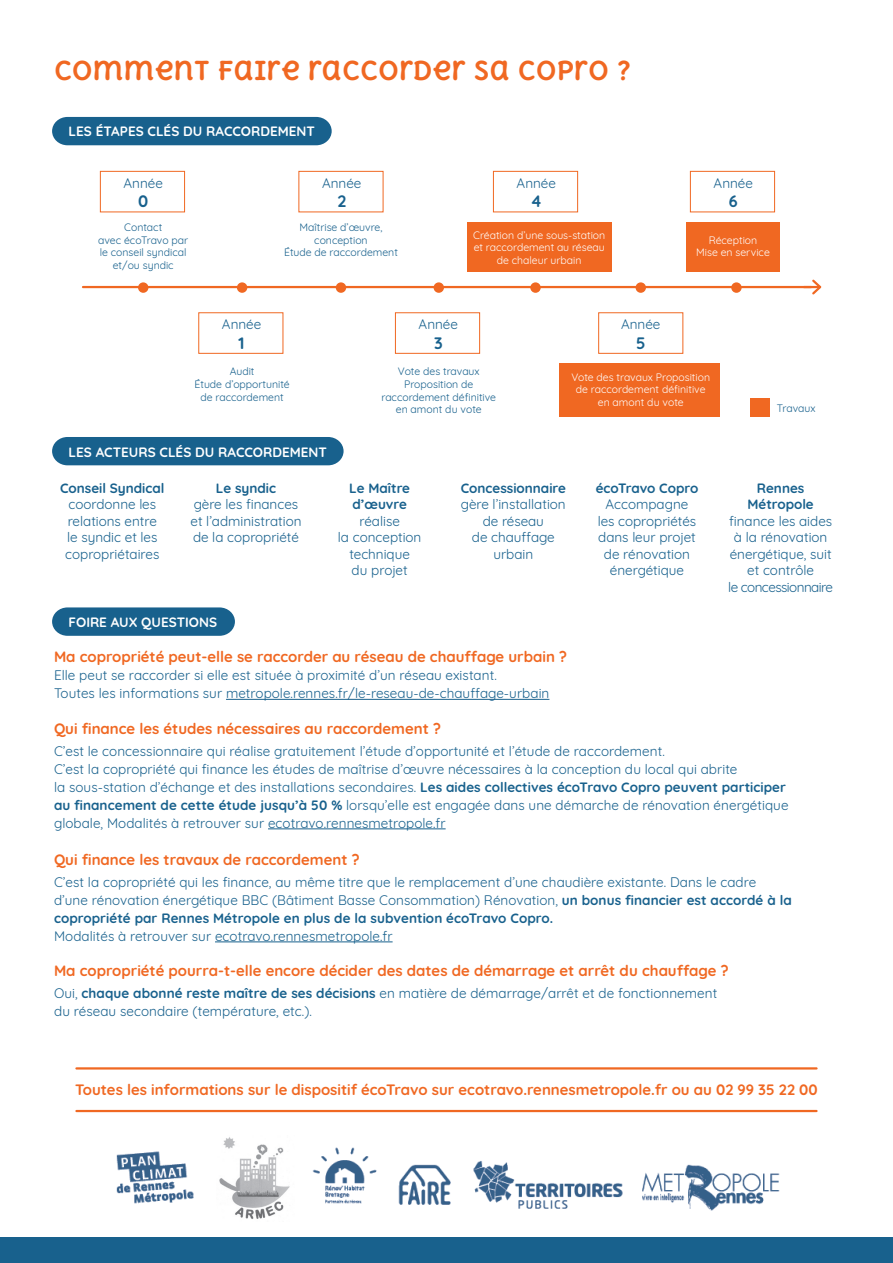
<style>
.page{position:relative;width:893px;height:1263px;background:#fff}
.page>*{position:absolute;margin:0;border:0;box-sizing:border-box;transform-origin:0 0}
.t1{font:700 25.5px "Delius Unicase";color:#f06822}
.t2{font:700 16.5px "Quicksand";color:#18618d}
.t3{font:700 15px "Quicksand";color:#f06822}
.t4{font:13.5px/16.5px "Quicksand";letter-spacing:.005em;color:#18618d}
.t5{font:700 13.5px/16.2px "Quicksand";color:#18618d}
.t6{font:700 13.5px "Quicksand";color:#fff}
.t7{font:10.5px/12.6px "Quicksand";color:#18618d;text-align:center}
.t8{font:10.5px/12.6px "Quicksand";color:#fff;text-align:center}
.s1{font-weight:700}
</style>
<div class="page">
<svg style="left:52px;top:607px;width:183px;height:29px;background:#256a93"></svg>
<div style="left:52px;top:117px;width:280px;height:28px;background:#18618d"></div>
<img style="left:116px;top:1151px;width:78px;height:53px">
<div style="left:0;top:1237px;width:893px;height:26px;background:#18618d"></div>
<img style="left:219px;top:1137px;width:71px;height:82px">
<img style="left:312px;top:1147px;width:468px;height:64px">
<hr style="left:226px;top:699px;width:323px;height:1px;background:#18618d">
<hr style="left:268px;top:828px;width:178px;height:1px;background:#18618d">
<hr style="left:215px;top:941px;width:178px;height:1px;background:#18618d">
<hr style="left:76px;top:1067px;width:740px;height:2px;background:#f06822">
<hr style="left:76px;top:1110px;width:740px;height:2px;background:#f06822">
<div style="left:560px;top:363px;width:160px;height:54px;background:#f06822"></div>
<div style="left:467px;top:222px;width:145px;height:50px;background:#f06822"></div>
<hr style="left:83px;top:286px;width:728px;height:2px;background:#f06822">
<svg style="left:804px;top:279px;width:18px;height:16px"></svg>
<div style="left:139px;top:283px;width:8px;height:9px;background:#f06822;border-radius:50%"></div>
<div style="left:138px;top:282px;width:10px;height:11px;border:2px solid #f06822;border-radius:50%"></div>
<div style="left:238px;top:283px;width:8px;height:9px;background:#f06822;border-radius:50%"></div>
<div style="left:237px;top:282px;width:10px;height:11px;border:2px solid #f06822;border-radius:50%"></div>
<div style="left:337px;top:283px;width:8px;height:9px;background:#f06822;border-radius:50%"></div>
<div style="left:336px;top:282px;width:10px;height:11px;border:2px solid #f06822;border-radius:50%"></div>
<div style="left:435px;top:283px;width:8px;height:9px;background:#f06822;border-radius:50%"></div>
<div style="left:434px;top:282px;width:10px;height:11px;border:2px solid #f06822;border-radius:50%"></div>
<div style="left:531px;top:283px;width:9px;height:9px;background:#f06822;border-radius:50%"></div>
<div style="left:530px;top:282px;width:11px;height:11px;border:2px solid #f06822;border-radius:50%"></div>
<div style="left:637px;top:283px;width:8px;height:9px;background:#f06822;border-radius:50%"></div>
<div style="left:636px;top:282px;width:10px;height:11px;border:2px solid #f06822;border-radius:50%"></div>
<div style="left:100px;top:171px;width:85px;height:41px;border:1px solid #f06822"></div>
<div style="left:198px;top:312px;width:85px;height:42px;border:1px solid #f06822"></div>
<div style="left:298px;top:171px;width:86px;height:41px;border:1px solid #f06822"></div>
<div style="left:395px;top:312px;width:85px;height:42px;border:1px solid #f06822"></div>
<div style="left:493px;top:171px;width:85px;height:41px;border:1px solid #f06822"></div>
<div style="left:732px;top:283px;width:8px;height:9px;background:#f06822;border-radius:50%"></div>
<div style="left:731px;top:282px;width:11px;height:11px;border:2px solid #f06822;border-radius:50%"></div>
<div style="left:598px;top:312px;width:85px;height:42px;border:1px solid #f06822"></div>
<div style="left:690px;top:171px;width:85px;height:41px;border:1px solid #f06822"></div>
<div style="left:687px;top:222px;width:93px;height:50px;background:#f06822"></div>
<div style="left:52px;top:437px;width:292px;height:28px;background:#18618d"></div>
<div style="left:750px;top:398px;width:20px;height:19px;background:#f06822"></div>
<h1 class="t1" style="left:54px;top:54px;width:578px">COMMENT FAIRE RACCORDER SA COPRO ?</h1>
<p class="t6" style="left:69px;top:120px;width:248px">LES ÉTAPES CLÉS DU RACCORDEMENT</p>
<p class="t4" style="left:124px;top:173px;width:41px">Année</p>
<p class="t2" style="left:138px;top:188px;width:12px">0</p>
<p class="t4" style="left:322px;top:173px;width:41px">Année</p>
<p class="t2" style="left:337px;top:188px;width:10px">2</p>
<p class="t7" style="left:98px;top:220px;width:91px">Contact<br>avec écoTravo par le conseil syndical et/ou syndic</p>
<p class="t7" style="left:284px;top:220px;width:115px">Maîtrise d’œuvre, conception<br>Étude de raccordement</p>
<p class="t4" style="left:517px;top:173px;width:41px">Année</p>
<p class="t2" style="left:530px;top:188px;width:13px">4</p>
<p class="t8" style="left:473px;top:227px;width:134px">Création d’une sous-station et raccordement au réseau de chaleur urbain</p>
<p class="t4" style="left:714px;top:173px;width:41px">Année</p>
<p class="t2" style="left:729px;top:188px;width:11px">6</p>
<p class="t8" style="left:696px;top:233px;width:75px">Réception<br>Mise en service</p>
<p class="t4" style="left:222px;top:315px;width:41px">Année</p>
<p class="t2" style="left:239px;top:329px;width:8px">1</p>
<p class="t7" style="left:194px;top:364px;width:97px">Audit<br>Étude d’opportunité de raccordement</p>
<p class="t4" style="left:419px;top:315px;width:41px">Année</p>
<p class="t2" style="left:434px;top:329px;width:10px">3</p>
<p class="t7" style="left:381px;top:364px;width:116px">Vote des travaux<br>Proposition de raccordement définitive en amont du vote</p>
<p class="t4" style="left:621px;top:315px;width:41px">Année</p>
<p class="t2" style="left:636px;top:329px;width:11px">5</p>
<p class="t8" style="left:571px;top:370px;width:140px">Vote des travaux Proposition de raccordement définitive en amont du vote</p>
<p class="t6" style="left:69px;top:441px;width:260px">LES ACTEURS CLÉS DU RACCORDEMENT</p>
<p class="t5" style="left:60px;top:479px;width:106px">Conseil Syndical</p>
<p class="t4" style="left:65px;top:495px;width:96px">coordonne les relations entre le syndic et les copropriétaires</p>
<p class="t5" style="left:216px;top:479px;width:62px">Le syndic</p>
<p class="t4" style="left:190px;top:495px;width:113px">gère les finances et l’administration de la copropriété</p>
<p class="t5" style="left:349px;top:479px;width:62px">Le Maître d’œuvre</p>
<p class="t4" style="left:338px;top:511px;width:85px;text-align:center">réalise<br>la conception technique<br>du projet</p>
<p class="t5" style="left:461px;top:479px;width:107px">Concessionnaire</p>
<p class="t4" style="left:461px;top:495px;width:106px;text-align:center">gère l’installation de réseau<br>de chauffage urbain</p>
<p class="t5" style="left:596px;top:479px;width:104px">écoTravo Copro</p>
<p class="t4" style="left:598px;top:495px;width:100px;text-align:center">Accompagne les copropriétés dans leur projet de rénovation énergétique</p>
<p class="t6" style="left:69px;top:610px;width:150px">FOIRE AUX QUESTIONS</p>
<p class="t7" style="left:777px;top:401px;width:40px">Travaux</p>
<p class="t5" style="left:747px;top:479px;width:68px;text-align:center">Rennes<br>Métropole</p>
<p class="t4" style="left:728px;top:511px;width:106px;text-align:center">finance les aides à la rénovation énergétique, suit et contrôle<br>le concessionnaire</p>
<p class="t3" style="left:54px;top:644px;width:514px">Ma copropriété peut-elle se raccorder au réseau de chauffage urbain ?</p>
<p class="t4" style="left:54px;top:665px;width:497px;line-height:18px">Elle peut se raccorder si elle est située à proximité d’un réseau existant.<br>Toutes les informations sur metropole.rennes.fr/le-reseau-de-chauffage-urbain</p>
<p class="t3" style="left:54px;top:716px;width:388px">Qui finance les études nécessaires au raccordement ?</p>
<p class="t4" style="left:54px;top:741px;width:736px;line-height:18px">C’est le concessionnaire qui réalise gratuitement l’étude d’opportunité et l’étude de raccordement.<br>C’est la copropriété qui finance les études de maîtrise d’œuvre nécessaires à la conception du local qui abrite<br>la sous-station d’échange et des installations secondaires. <span class="s1">Les aides collectives écoTravo Copro peuvent participer au financement de cette étude jusqu’à 50 %</span> lorsqu’elle est engagée dans une démarche de rénovation énergétique globale, Modalités à retrouver sur ecotravo.rennesmetropole.fr</p>
<p class="t3" style="left:54px;top:847px;width:307px">Qui finance les travaux de raccordement ?</p>
<p class="t4" style="left:54px;top:872px;width:739px;line-height:18px">C’est la copropriété qui les finance, au même titre que le remplacement d’une chaudière existante. Dans le cadre d’une rénovation énergétique BBC (Bâtiment Basse Consommation) Rénovation, <span class="s1">un bonus financier est accordé à la copropriété par Rennes Métropole en plus de la subvention écoTravo Copro.</span></p>
<p class="t4" style="left:54px;top:926px;width:340px">Modalités à retrouver sur ecotravo.rennesmetropole.fr</p>
<p class="t3" style="left:54px;top:958px;width:676px">Ma copropriété pourra-t-elle encore décider des dates de démarrage et arrêt du chauffage ?</p>
<p class="t4" style="left:54px;top:983px;width:665px;line-height:18px">Oui, <span class="s1">chaque abonné reste maître de ses décisions</span> en matière de démarrage/arrêt et de fonctionnement du réseau secondaire (température, etc.).</p>
<p class="t3" style="left:75px;top:1077px;width:744px">Toutes les informations sur le dispositif écoTravo sur ecotravo.rennesmetropole.fr ou au 02 99 35 22 00</p>
</div>
